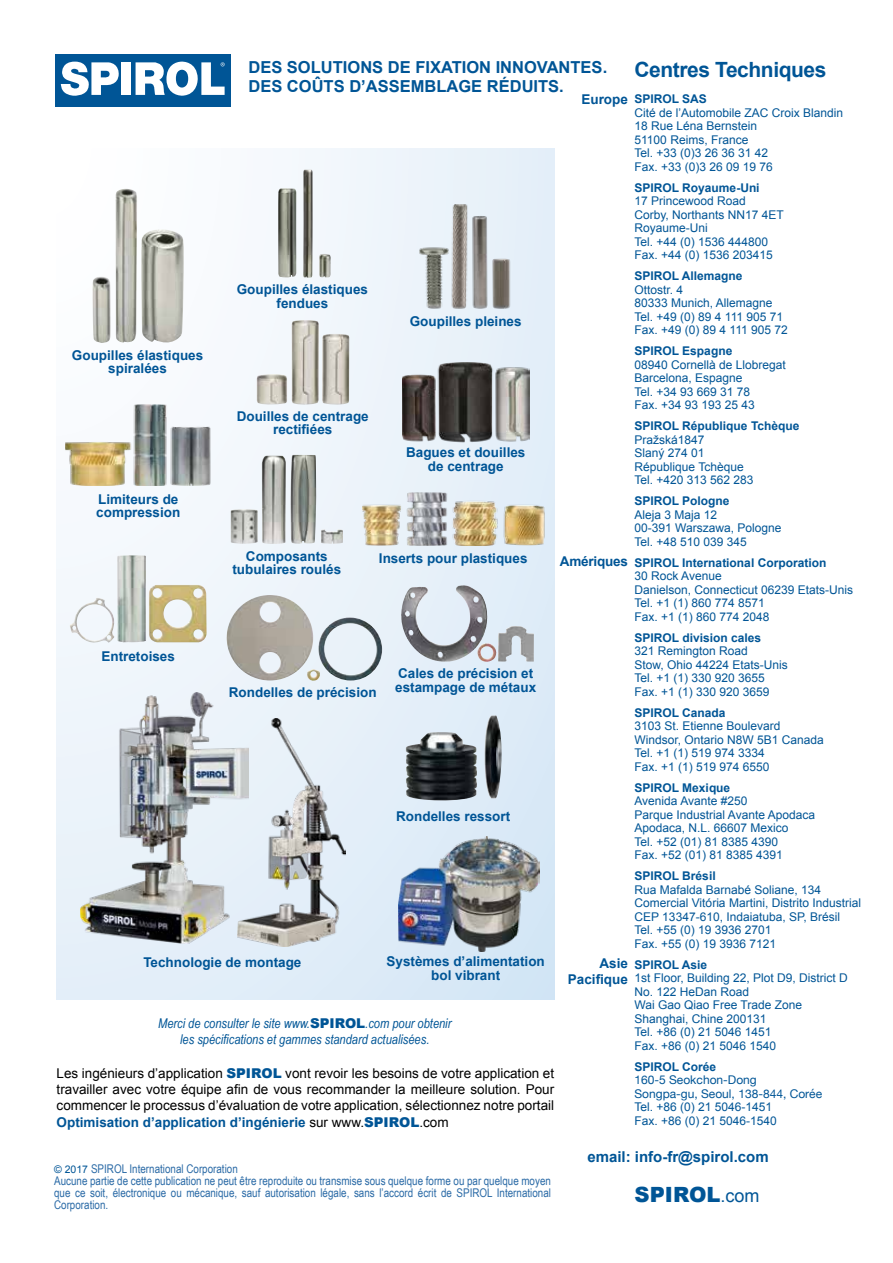
<style>
.page{position:relative;width:893px;height:1263px;background:#fff}
.page>*{position:absolute;margin:0;border:0;box-sizing:border-box;transform-origin:0 0}
.t1{font:700 21px "Arial";letter-spacing:-.02em;color:#005596}
.t2{font:900 21px "Arial";color:#005596}
.t3{font:700 16.5px/19.5px "Arial";color:#005596}
.t4{font:700 15px "Arial";color:#005596}
.t5{font:700 13.5px/13.5px "Arial";color:#005596;text-align:center}
.t6{font:13.5px/16.4px "Arial";color:#000;text-align:justify}
.t7{font:italic 13.5px/16.2px "Arial Narrow";color:#005596;text-align:center}
.t8{font:12px/13.5px "Arial";color:#005596}
.t9{font:12px/12px "Arial Narrow";color:#2a6aa6}
.t10{font:700 12px "Arial";color:#005596}
.t11{font:12px/13.5px "Helvetica Neue";color:#005596}
.s1{font-family:"Arial";font-weight:900;font-style:normal}
.s2{font-weight:900;color:#005596}
.s3{font-weight:700;color:#005596}
.s4{font-family:"Arial";font-size:10.5px;color:#005596}
.s5{font-weight:400;font-size:18px}
</style>
<div class="page">
<svg style="left:57px;top:149px;width:497px;height:850px"></svg>
<img style="left:238px;top:719px;width:108px;height:228px">
<img style="left:81px;top:692px;width:168px;height:251px">
<img style="left:92px;top:189px;width:93px;height:156px">
<img style="left:231px;top:455px;width:112px;height:89px">
<img style="left:70px;top:555px;width:137px;height:89px">
<img style="left:398px;top:836px;width:141px;height:115px">
<img style="left:402px;top:363px;width:127px;height:81px">
<img style="left:362px;top:493px;width:182px;height:53px">
<img style="left:428px;top:585px;width:42px;height:60px">
<img style="left:406px;top:715px;width:96px;height:87px">
<img style="left:418px;top:204px;width:96px;height:105px">
<img style="left:257px;top:320px;width:92px;height:86px">
<img style="left:278px;top:170px;width:53px;height:108px">
<img style="left:227px;top:595px;width:155px;height:87px">
<img style="left:65px;top:405px;width:146px;height:81px">
<div style="left:55px;top:54px;width:176px;height:53px;background:#005596"></div>
<div style="left:121px;top:62px;width:10px;height:33px;background:#fff"></div>
<svg style="left:61px;top:62px;width:58px;height:34px"></svg>
<svg style="left:136px;top:61px;width:89px;height:35px"></svg>
<h2 class="t3" style="left:248px;top:58px;width:360px">DES SOLUTIONS DE FIXATION INNOVANTES.<br>DES COÛTS D’ASSEMBLAGE RÉDUITS.</h2>
<h1 class="t1" style="left:634px;top:55px;width:194px">Centres Techniques</h1>
<p class="t5" style="left:581px;top:92px;width:48px">Europe</p>
<p class="t10" style="left:634px;top:91px;width:74px">SPIROL SAS</p>
<p class="t8" style="left:634px;top:106px;width:210px">Cité de l’Automobile ZAC Croix Blandin<br>18 Rue Léna Bernstein<br>51100 Reims, France<br>Tel. +33 (0)3 26 36 31 42<br>Fax. +33 (0)3 26 09 19 76</p>
<p class="t10" style="left:634px;top:180px;width:127px">SPIROL Royaume-Uni</p>
<p class="t8" style="left:634px;top:194px;width:151px">17 Princewood Road<br>Corby, Northants NN17 4ET<br>Royaume-Uni<br>Tel. +44 (0) 1536 444800<br>Fax. +44 (0) 1536 203415</p>
<p class="t10" style="left:634px;top:268px;width:110px">SPIROL Allemagne</p>
<p class="t8" style="left:634px;top:283px;width:155px">Ottostr. 4<br>80333 Munich, Allemagne<br>Tel. +49 (0) 89 4 111 905 71<br>Fax. +49 (0) 89 4 111 905 72</p>
<p class="t10" style="left:634px;top:343px;width:99px">SPIROL Espagne</p>
<p class="t8" style="left:634px;top:358px;width:153px">08940 Cornellà de Llobregat<br>Barcelona, Espagne<br>Tel. +34 93 669 31 78<br>Fax. +34 93 193 25 43</p>
<p class="t10" style="left:634px;top:418px;width:166px">SPIROL République Tchèque</p>
<p class="t8" style="left:634px;top:433px;width:121px">Pražská1847<br>Slaný 274 01<br>République Tchèque<br>Tel. +420 313 562 283</p>
<p class="t10" style="left:634px;top:493px;width:97px">SPIROL Pologne</p>
<p class="t8" style="left:634px;top:508px;width:148px">Aleja 3 Maja 12<br>00-391 Warszawa, Pologne<br>Tel. +48 510 039 345</p>
<p class="t10" style="left:634px;top:555px;width:193px">SPIROL International Corporation</p>
<p class="t8" style="left:634px;top:569px;width:220px">30 Rock Avenue<br>Danielson, Connecticut 06239 Etats-Unis<br>Tel. +1 (1) 860 774 8571<br>Fax. +1 (1) 860 774 2048</p>
<p class="t10" style="left:634px;top:630px;width:128px">SPIROL division cales</p>
<p class="t8" style="left:634px;top:644px;width:155px">321 Remington Road<br>Stow, Ohio 44224 Etats-Unis<br>Tel. +1 (1) 330 920 3655<br>Fax. +1 (1) 330 920 3659</p>
<p class="t10" style="left:634px;top:705px;width:93px">SPIROL Canada</p>
<p class="t8" style="left:634px;top:719px;width:191px">3103 St. Etienne Boulevard<br>Windsor, Ontario N8W 5B1 Canada<br>Tel. +1 (1) 519 974 3334<br>Fax. +1 (1) 519 974 6550</p>
<p class="t10" style="left:634px;top:780px;width:97px">SPIROL Mexique</p>
<p class="t8" style="left:634px;top:794px;width:182px">Avenida Avante #250<br>Parque Industrial Avante Apodaca<br>Apodaca, N.L. 66607 Mexico<br>Tel. +52 (01) 81 8385 4390<br>Fax. +52 (01) 81 8385 4391</p>
<p class="t10" style="left:634px;top:868px;width:83px">SPIROL Brésil</p>
<p class="t8" style="left:634px;top:883px;width:228px">Rua Mafalda Barnabé Soliane, 134<br>Comercial Vitória Martini, Distrito Industrial CEP 13347-610, Indaiatuba, SP, Brésil Tel. +55 (0) 19 3936 2701<br>Fax. +55 (0) 19 3936 7121</p>
<p class="t10" style="left:634px;top:957px;width:74px">SPIROL Asie</p>
<p class="t8" style="left:634px;top:971px;width:215px">1st Floor, Building 22, Plot D9, District D<br>No. 122 HeDan Road<br>Wai Gao Qiao Free Trade Zone<br>Shanghai, Chine 200131<br>Tel. +86 (0) 21 5046 1451<br>Fax. +86 (0) 21 5046 1540</p>
<p class="t10" style="left:634px;top:1059px;width:83px">SPIROL Corée</p>
<p class="t11" style="left:634px;top:1074px;width:189px">160-5 Seokchon-Dong<br>Songpa-gu, Seoul, 138-844, Corée</p>
<p class="t8" style="left:634px;top:1100px;width:144px">Tel. +86 (0) 21 5046-1451<br>Fax. +86 (0) 21 5046-1540</p>
<p class="t4" style="left:587px;top:1146px;width:183px">email: info-fr@spirol.com</p>
<p class="t5" style="left:237px;top:283px;width:133px">Goupilles élastiques fendues</p>
<p class="t5" style="left:410px;top:315px;width:113px">Goupilles pleines</p>
<p class="t5" style="left:72px;top:348px;width:133px">Goupilles élastiques spiralées</p>
<p class="t5" style="left:237px;top:410px;width:134px">Douilles de centrage rectifiées</p>
<p class="t5" style="left:406px;top:446px;width:121px">Bagues et douilles de centrage</p>
<p class="t5" style="left:96px;top:493px;width:86px;text-align:left">Limiteurs de compression</p>
<p class="t5" style="left:232px;top:550px;width:110px">Composants tubulaires roulés</p>
<p class="t5" style="left:379px;top:552px;width:150px">Inserts pour plastiques</p>
<p class="t5" style="left:560px;top:555px;width:70px">Amériques</p>
<p class="t5" style="left:101px;top:650px;width:75px">Entretoises</p>
<p class="t5" style="left:395px;top:667px;width:143px;text-align:left">Cales de précision et estampage de métaux</p>
<p class="t5" style="left:229px;top:686px;width:149px">Rondelles de précision</p>
<p class="t5" style="left:396px;top:810px;width:116px">Rondelles ressort</p>
<p class="t5" style="left:387px;top:955px;width:160px">Systèmes d’alimentation bol vibrant</p>
<p class="t5" style="left:143px;top:956px;width:160px">Technologie de montage</p>
<p class="t5" style="left:568px;top:955px;width:62px;line-height:16.2px;text-align:right">Asie<br>Pacifique</p>
<p class="t7" style="left:158px;top:1015px;width:295px">Merci de consulter le site www.<span class="s1">SPIROL</span>.com pour obtenir les spécifications et gammes standard actualisées.</p>
<p class="t6" style="left:57px;top:1065px;width:499px">Les ingénieurs d’application <span class="s2">SPIROL</span> vont revoir les besoins de votre application et travailler avec votre équipe afin de vous recommander la meilleure solution. Pour commencer le processus d’évaluation de votre application, sélectionnez notre portail <span class="s3">Optimisation d’application d’ingénierie</span> sur www.<span class="s2">SPIROL</span>.com</p>
<p class="t9" style="left:54px;top:1162px;width:498px"><span class="s4">© 2017</span> SPIROL International Corporation<br>Aucune partie de cette publication ne peut être reproduite ou transmise sous quelque forme ou par quelque moyen que ce soit, électronique ou mécanique, sauf autorisation légale, sans l’accord écrit de SPIROL International Corporation.</p>
<h1 class="t2" style="left:634px;top:1179px;width:126px">SPIROL<span class="s5">.com</span></h1>
</div>
